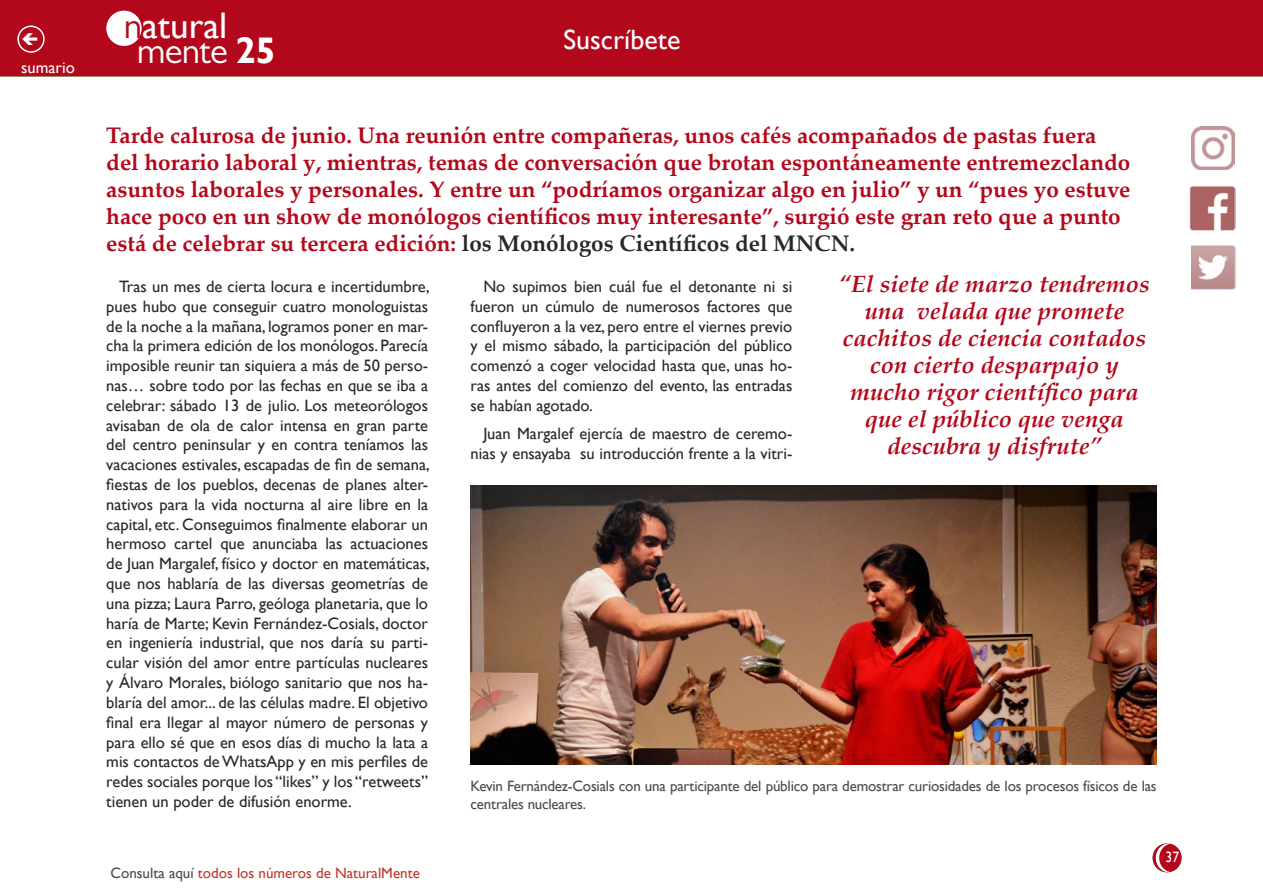
<style>
.page{position:relative;width:1263px;height:893px;background:#fff}
.page>*{position:absolute;margin:0;border:0;box-sizing:border-box;transform-origin:0 0}
.t1{font:37.05px "Gill Sans";color:#fff}
.t2{font:37.05px "Gill Sans MT Pro";letter-spacing:-.02em;color:#fff}
.t3{font:27.9px "Gill Sans";color:#fff}
.t4{font:italic 700 24px/27px "Palatino";color:#b3071b;text-align:center}
.t5{font:700 22.5px/27px "Palatino Linotype";color:#b3071b}
.t6{font:16.5px/19.8px "Gill Sans";color:#282829;text-align:justify}
.t7{font:16.5px "Gill Sans";color:#fff}
.t8{font:15px/18px "Gill Sans";letter-spacing:-.015em;color:#4b4b4d}
.t9{font:15px "Gill Sans";color:#bd392b}
.t10{font:15px "Gill Sans";color:#fff;scale:.9 1}
.s1{font-family:"Gill Sans MT Pro";color:#b3071b}
.s2{font-family:"Gill Sans";font-weight:700}
.s3{color:#282829}
.s4{color:#4b4b4d}
</style>
<div class="page">
<img style="left:1190px;top:186px;width:45px;height:44px">
<img style="left:1191px;top:246px;width:44px;height:44px">
<div style="left:1153px;top:844px;width:28px;height:28px;background:#b3071b;border-radius:50%"></div>
<div style="left:1152px;top:843px;width:29px;height:29px;border:2px solid #b3071b;border-radius:50%"></div>
<div style="left:0;top:0;width:1263px;height:76px;background:#b3071b"></div>
<div style="left:107px;top:11px;width:34px;height:34px;background:#fff;border-radius:50%"></div>
<div style="left:106px;top:11px;width:36px;height:35px;border:2px solid #fff;border-radius:50%"></div>
<svg style="left:1155px;top:843px;width:16px;height:29px"></svg>
<div style="left:17px;top:26px;width:28px;height:27px;border:2px solid #fff;border-radius:50%"></div>
<img style="left:1191px;top:127px;width:43px;height:43px">
<img style="left:471px;top:486px;width:686px;height:278px">
<p class="t7" style="left:21px;top:58px;width:55px">sumario</p>
<h1 class="t1" style="left:124px;top:4px;width:105px"><span class="s1">n</span>atural</h1>
<h1 class="t2" style="left:137px;top:29px;width:140px">mente <span class="s2">25</span></h1>
<h2 class="t3" style="left:563px;top:23px;width:118px">Suscríbete</h2>
<p class="t5" style="left:106px;top:121px;width:1025px">Tarde calurosa de junio. Una reunión entre compañeras, unos cafés acompañados de pastas fuera del horario laboral y, mientras, temas de conversación que brotan espontáneamente entremezclando asuntos laborales y personales. Y entre un “podríamos organizar algo en julio” y un “pues yo estuve hace poco en un show de monólogos científicos muy interesante”, surgió este gran reto que a punto está de celebrar su tercera edición: <span class="s3">los Monólogos Científicos del MNCN.</span></p>
<p class="t6" style="left:471px;top:277px;width:323px;text-indent:13px">No supimos bien cuál fue el detonante ni si fueron un cúmulo de numerosos factores que confluyeron a la vez, pero entre el viernes previo y el mismo sábado, la participación del público comenzó a coger velocidad hasta que, unas ho&shy;ras antes del comienzo del evento, las entradas se habían agotado.</p>
<p class="t6" style="left:471px;top:424px;width:323px;text-align:right">Juan Margalef ejercía de maestro de ceremo&shy;nias y ensayaba su introducción frente a la vitri-</p>
<h3 class="t4" style="left:839px;top:270px;width:312px">“El siete de marzo tendremos una velada que promete cachitos de ciencia contados con cierto desparpajo y mucho rigor científico para que el público que venga descubra y disfrute”</h3>
<p class="t6" style="left:106px;top:277px;width:325px;text-indent:13px">Tras un mes de cierta locura e incertidumbre, pues hubo que conseguir cuatro monologuistas de la noche a la mañana, logramos poner en mar&shy;cha la primera edición de los monólogos. Parecía imposible reunir tan siquiera a más de 50 perso&shy;nas… sobre todo por las fechas en que se iba a celebrar: sábado 13 de julio. Los meteorólogos avisaban de ola de calor intensa en gran parte del centro peninsular y en contra teníamos las vacaciones estivales, escapadas de fin de semana, fiestas de los pueblos, decenas de planes alter&shy;nativos para la vida nocturna al aire libre en la capital, etc. Conseguimos finalmente elaborar un hermoso cartel que anunciaba las actuaciones de Juan Margalef, físico y doctor en matemáticas, que nos hablaría de las diversas geometrías de una pizza; Laura Parro, geóloga planetaria, que lo haría de Marte; Kevin Fernández-Cosials, doctor en ingeniería industrial, que nos daría su parti&shy;cular visión del amor entre partículas nucleares y Álvaro Morales, biólogo sanitario que nos ha&shy;blaría del amor... de las células madre. El objetivo final era llegar al mayor número de personas y para ello sé que en esos días di mucho la lata a mis contactos de WhatsApp y en mis perfiles de redes sociales porque los “likes” y los “retweets” tienen un poder de difusión enorme.</p>
<p class="t8" style="left:471px;top:777px;width:688px">Kevin Fernández-Cosials con una participante del público para demostrar curiosidades de los procesos físicos de las centrales nucleares.</p>
<p class="t9" style="left:110px;top:864px;width:311px"><span class="s4">Consulta aquí</span> todos los números de NaturalMente</p>
<p class="t10" style="left:1165px;top:849px;width:16px">37</p>
</div>
